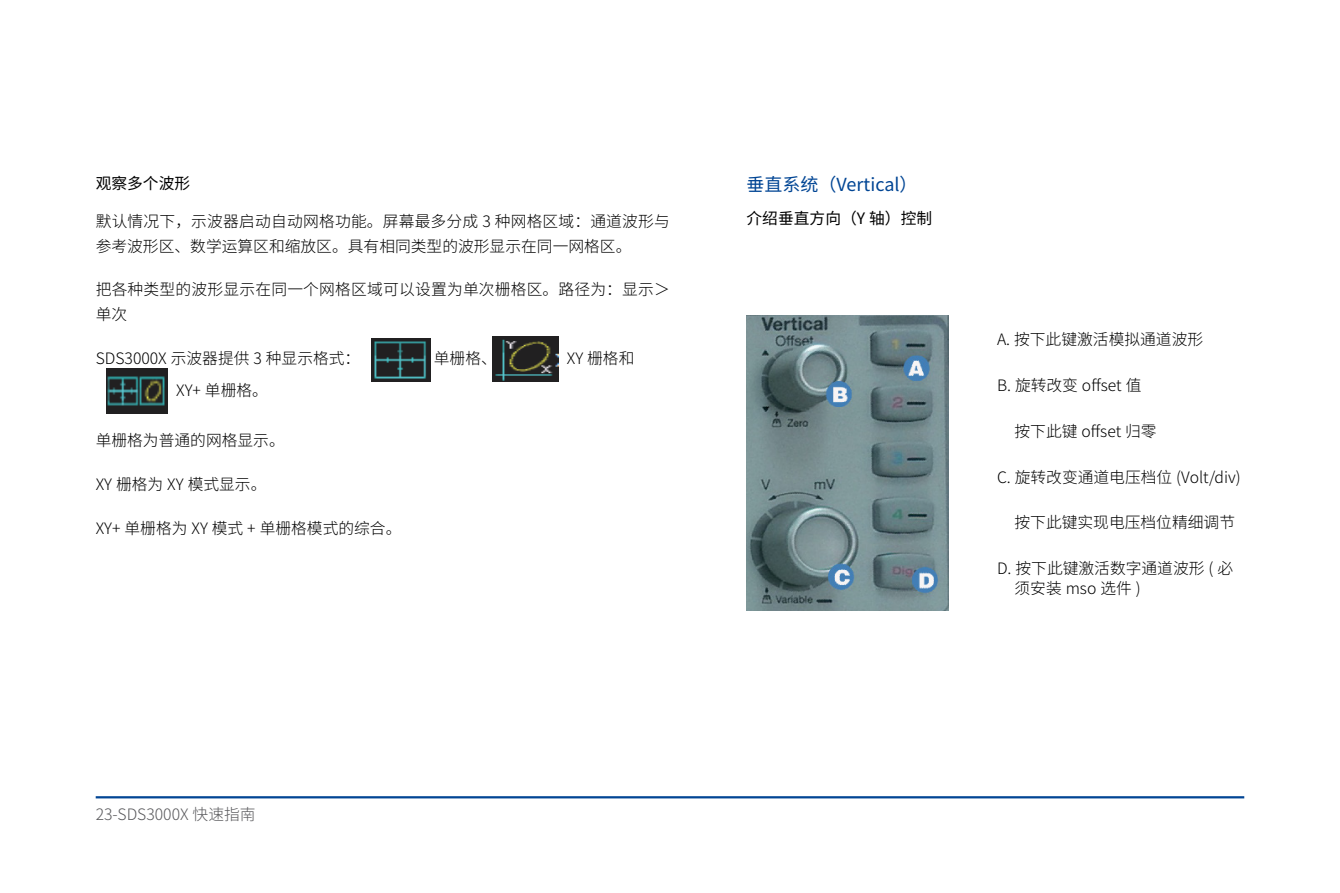
<style>
.page{position:relative;width:1340px;height:893px;background:#fff}
.page>*{position:absolute;margin:0;border:0;box-sizing:border-box;transform-origin:0 0}
.t1{font:18px "Source Han Sans SC";color:#014594}
.t2{font:300 15.75px/24.8px "Source Han Sans SC";color:#000}
.t3{font:15.75px "Source Han Sans SC";color:#000}
.t4{font:300 15.75px "Source Han Sans SC";color:#58585b}
</style>
<div class="page">
<hr style="left:96px;top:796px;width:1148px;height:2px;background:#014594">
<img style="left:493px;top:336px;width:65px;height:45px">
<img style="left:107px;top:368px;width:60px;height:45px">
<img style="left:372px;top:338px;width:58px;height:43px">
<img style="left:746px;top:315px;width:202px;height:295px">
<p class="t3" style="left:96px;top:175px;width:96px">观察多个波形</p>
<p class="t2" style="left:96px;top:209px;width:576px">默认情况下，示波器启动自动网格功能。屏幕最多分成 3 种网格区域：通道波形与参考波形区、数学运算区和缩放区。具有相同类型的波形显示在同一网格区。</p>
<p class="t2" style="left:96px;top:278px;width:576px">把各种类型的波形显示在同一个网格区域可以设置为单次栅格区。路径为：显示＞单次</p>
<p class="t2" style="left:96px;top:346px;width:266px">SDS3000X 示波器提供 3 种显示格式：</p>
<p class="t2" style="left:434px;top:346px;width:64px">单栅格、</p>
<p class="t2" style="left:567px;top:346px;width:69px">XY 栅格和</p>
<p class="t2" style="left:176px;top:378px;width:93px">XY+ 单栅格。</p>
<p class="t2" style="left:96px;top:428px;width:190px">单栅格为普通的网格显示。</p>
<p class="t2" style="left:96px;top:472px;width:172px">XY 栅格为 XY 模式显示。</p>
<p class="t2" style="left:96px;top:516px;width:307px">XY+ 单栅格为 XY 模式 + 单栅格模式的综合。</p>
<p class="t1" style="left:746px;top:174px;width:172px">垂直系统（Vertical）</p>
<p class="t3" style="left:746px;top:209px;width:187px">介绍垂直方向（Y 轴）控制</p>
<p class="t2" style="left:997px;top:327px;width:208px">A. 按下此键激活模拟通道波形</p>
<p class="t2" style="left:997px;top:373px;width:146px">B. 旋转改变 offset 值</p>
<p class="t2" style="left:1014px;top:419px;width:144px">按下此键 offset 归零</p>
<p class="t2" style="left:997px;top:465px;width:245px">C. 旋转改变通道电压档位 (Volt/div)</p>
<p class="t2" style="left:1014px;top:511px;width:222px">按下此键实现电压档位精细调节</p>
<p class="t2" style="left:1014px;top:559px;width:220px;line-height:20.2px;text-indent:-17px">D. 按下此键激活数字通道波形 ( 必须安装 mso 选件 )</p>
<p class="t4" style="left:96px;top:805px;width:161px">23-SDS3000X 快速指南</p>
</div>
